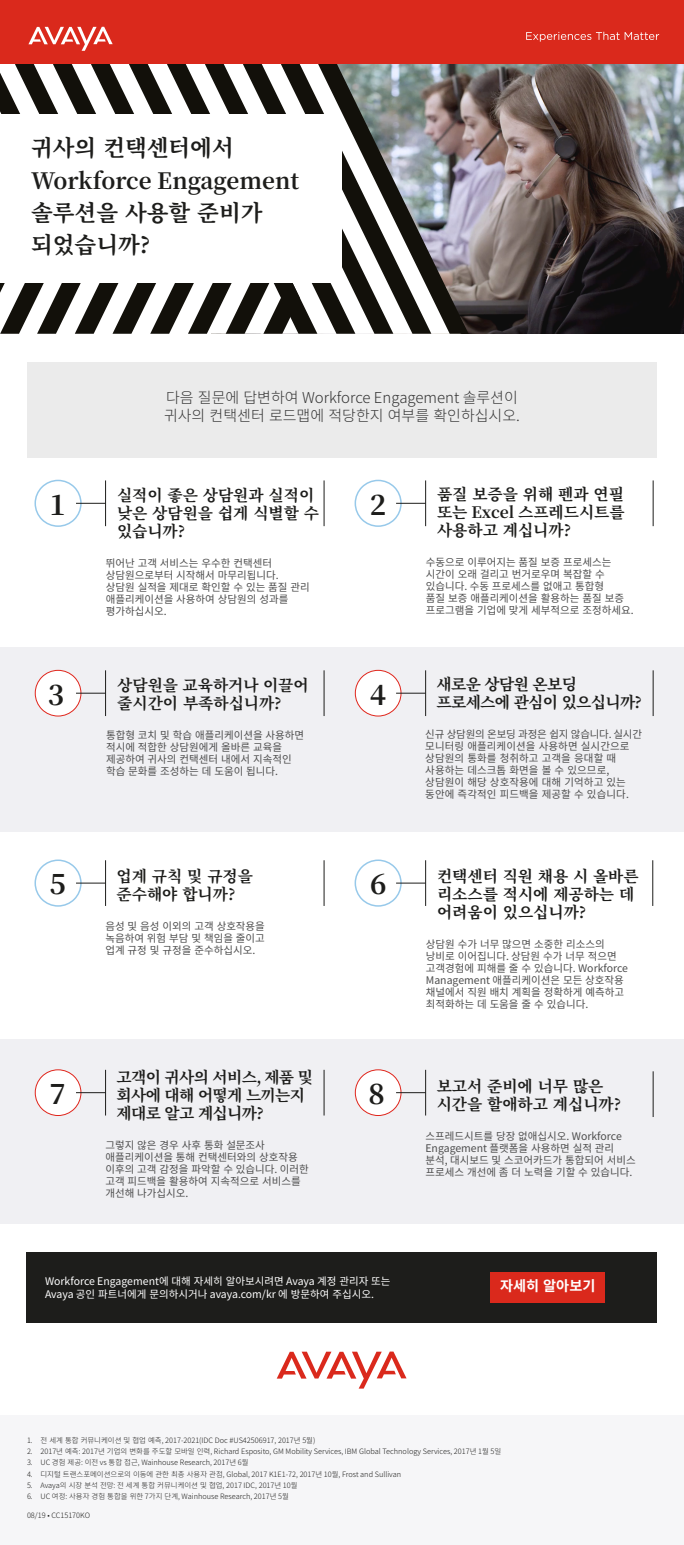
<style>
.page{position:relative;width:684px;height:1545px;background:#fff}
.page>*{position:absolute;margin:0;border:0;box-sizing:border-box;transform-origin:0 0}
.t1{font:700 28.05px "Noto Serif CJ Kkr";color:#1d1d1b}
.t2{font:700 22.5px/32.2px "Noto Serif CJ Kkr";color:#1d1d1b}
.t3{font:700 15.75px/18px "Noto Serif CJ Kkr";color:#1d1d1b}
.t4{font:700 15.75px/18px "Noto Serif CJ Kkr";letter-spacing:-.04em;color:#1d1d1b}
.t5{font:300 15px/18px "Noto Sans CJ Kkr";color:#333}
.t6{font:700 14.17px "Noto Sans CJ Kkr";color:#fff}
.t7{font:10.5px/12px "Noto Sans CJ Kkr";color:#4d4d4d}
.t8{font:10.5px/12.8px "Noto Sans CJ Kkr";color:#fff}
.t9{font:300 7.43px "Noto Sans CJ Kkr";color:#1d1d1b}
</style>
<div class="page">
<div style="left:26px;top:1252px;width:631px;height:70px;background:#1d1d1b"></div>
<div style="left:27px;top:362px;width:630px;height:96px;background:#ebebeb"></div>
<svg style="left:277px;top:1352px;width:130px;height:37px"></svg>
<img style="left:469px;top:63px;width:215px;height:271px">
<svg style="left:0;top:63px;width:469px;height:271px"></svg>
<div style="left:0;top:115px;width:342px;height:168px;background:#fff"></div>
<div style="left:0;top:0;width:684px;height:63px;background:#da291c"></div>
<svg style="left:28px;top:27px;width:85px;height:24px"></svg>
<svg style="left:526px;top:32px;width:133px;height:10px"></svg>
<svg style="left:34px;top:479px;width:48px;height:48px"></svg>
<hr style="left:105px;top:480px;width:1px;height:46px;background:#1d1d1b">
<hr style="left:76px;top:503px;width:30px;height:1px;background:#1d1d1b">
<hr style="left:324px;top:480px;width:1px;height:46px;background:#1d1d1b">
<svg style="left:354px;top:479px;width:49px;height:48px"></svg>
<hr style="left:425px;top:480px;width:1px;height:46px;background:#1d1d1b">
<hr style="left:396px;top:503px;width:30px;height:1px;background:#1d1d1b">
<hr style="left:653px;top:480px;width:1px;height:46px;background:#1d1d1b">
<svg style="left:34px;top:859px;width:48px;height:48px"></svg>
<hr style="left:105px;top:860px;width:1px;height:46px;background:#1d1d1b">
<hr style="left:76px;top:883px;width:30px;height:1px;background:#1d1d1b">
<hr style="left:324px;top:860px;width:1px;height:46px;background:#1d1d1b">
<svg style="left:354px;top:859px;width:49px;height:48px"></svg>
<hr style="left:425px;top:860px;width:1px;height:46px;background:#1d1d1b">
<hr style="left:396px;top:883px;width:30px;height:1px;background:#1d1d1b">
<hr style="left:653px;top:860px;width:1px;height:46px;background:#1d1d1b">
<div style="left:0;top:648px;width:684px;height:184px;background:#f0f0f3"></div>
<svg style="left:35px;top:670px;width:46px;height:46px"></svg>
<hr style="left:105px;top:670px;width:1px;height:46px;background:#1d1d1b">
<hr style="left:324px;top:670px;width:1px;height:46px;background:#1d1d1b">
<hr style="left:76px;top:693px;width:30px;height:1px;background:#1d1d1b">
<svg style="left:355px;top:670px;width:46px;height:46px"></svg>
<hr style="left:425px;top:670px;width:1px;height:46px;background:#1d1d1b">
<hr style="left:653px;top:670px;width:1px;height:46px;background:#1d1d1b">
<hr style="left:396px;top:693px;width:30px;height:1px;background:#1d1d1b">
<div style="left:0;top:1039px;width:684px;height:185px;background:#f0f0f3"></div>
<svg style="left:35px;top:1069px;width:46px;height:47px"></svg>
<hr style="left:105px;top:1070px;width:1px;height:46px;background:#1d1d1b">
<hr style="left:324px;top:1070px;width:1px;height:46px;background:#1d1d1b">
<hr style="left:76px;top:1092px;width:30px;height:1px;background:#1d1d1b">
<svg style="left:355px;top:1069px;width:46px;height:47px"></svg>
<hr style="left:425px;top:1070px;width:1px;height:46px;background:#1d1d1b">
<hr style="left:653px;top:1071px;width:1px;height:46px;background:#1d1d1b">
<hr style="left:396px;top:1092px;width:30px;height:1px;background:#1d1d1b">
<div style="left:491px;top:1272px;width:114px;height:30px;background:#da291c"></div>
<div style="left:0;top:1415px;width:684px;height:130px;background:#f6f6f8"></div>
<h2 class="t2" style="left:31px;top:132px;width:269px">귀사의 컨택센터에서<br>Workforce Engagement 솔루션을 사용할 준비가 되었습니까?</h2>
<h3 class="t5" style="left:164px;top:389px;width:357px">다음 질문에 답변하여 Workforce Engagement 솔루션이 귀사의 컨택센터 로드맵에 적당한지 여부를 확인하십시오.</h3>
<h3 class="t3" style="left:117px;top:486px;width:204px">실적이 좋은 상담원과 실적이 낮은 상담원을 쉽게 식별할 수 있습니까?</h3>
<p class="t7" style="left:106px;top:557px;width:206px">뛰어난 고객 서비스는 우수한 컨택센터 상담원으로부터 시작해서 마무리됩니다. 상담원 실적을 제대로 확인할 수 있는 품질 관리 애플리케이션을 사용하여 상담원의 성과를 평가하십시오.</p>
<h1 class="t1" style="left:50px;top:489px;width:18px">1</h1>
<h1 class="t1" style="left:370px;top:489px;width:18px">2</h1>
<h3 class="t3" style="left:437px;top:486px;width:189px;text-align:justify">품질 보증을 위해 펜과 연필 또는 Excel 스프레드시트를 사용하고 계십니까?</h3>
<p class="t7" style="left:426px;top:556px;width:209px">수동으로 이루어지는 품질 보증 프로세스는 시간이 오래 걸리고 번거로우며 복잡할 수 있습니다. 수동 프로세스를 없애고 통합형<br>품질 보증 애플리케이션을 활용하는 품질 보증 프로그램을 기업에 맞게 세부적으로 조정하세요.</p>
<h1 class="t1" style="left:48px;top:679px;width:18px">3</h1>
<h3 class="t3" style="left:117px;top:676px;width:193px">상담원을 교육하거나 이끌어 줄시간이 부족하십니까?</h3>
<p class="t7" style="left:106px;top:729px;width:200px">통합형 코치 및 학습 애플리케이션을 사용하면 적시에 적합한 상담원에게 올바른 교육을 제공하여 귀사의 컨택센터 내에서 지속적인 학습 문화를 조성하는 데 도움이 됩니다.</p>
<h1 class="t1" style="left:370px;top:679px;width:18px">4</h1>
<h3 class="t4" style="left:436px;top:675px;width:207px">새로운 상담원 온보딩 프로세스에 관심이 있으십니까?</h3>
<p class="t7" style="left:425px;top:728px;width:218px">신규 상담원의 온보딩 과정은 쉽지 않습니다. 실시간 모니터링 애플리케이션을 사용하면 실시간으로 상담원의 통화를 청취하고 고객을 응대할 때 사용하는 데스크톱 화면을 볼 수 있으므로, 상담원이 해당 상호작용에 대해 기억하고 있는 동안에 즉각적인 피드백을 제공할 수 있습니다.</p>
<h3 class="t3" style="left:117px;top:868px;width:138px">업계 규칙 및 규정을 준수해야 합니까?</h3>
<p class="t7" style="left:105px;top:921px;width:161px;text-align:justify">음성 및 음성 이외의 고객 상호작용을 녹음하여 위험 부담 및 책임을 줄이고 업계 규정 및 규정을 준수하십시오.</p>
<h1 class="t1" style="left:50px;top:868px;width:18px">5</h1>
<h1 class="t1" style="left:370px;top:868px;width:18px">6</h1>
<h3 class="t3" style="left:437px;top:868px;width:203px">컨택센터 직원 채용 시 올바른 리소스를 적시에 제공하는 데 어려움이 있으십니까?</h3>
<p class="t7" style="left:426px;top:938px;width:204px">상담원 수가 너무 많으면 소중한 리소스의 낭비로 이어집니다. 상담원 수가 너무 적으면 고객경험에 피해를 줄 수 있습니다. Workforce<br>Management 애플리케이션은 모든 상호작용 채널에서 직원 배치 계획을 정확하게 예측하고 최적화하는 데 도움을 줄 수 있습니다.</p>
<h1 class="t1" style="left:50px;top:1078px;width:18px">7</h1>
<h3 class="t4" style="left:117px;top:1068px;width:198px">고객이 귀사의 서비스, 제품 및 회사에 대해 어떻게 느끼는지 제대로 알고 계십니까?</h3>
<p class="t7" style="left:105px;top:1139px;width:205px">그렇지 않은 경우 사후 통화 설문조사 애플리케이션을 통해 컨택센터와의 상호작용 이후의 고객 감정을 파악할 수 있습니다. 이러한 고객 피드백을 활용하여 지속적으로 서비스를 개선해 나가십시오.</p>
<h1 class="t1" style="left:369px;top:1078px;width:18px">8</h1>
<h3 class="t3" style="left:437px;top:1077px;width:186px">보고서 준비에 너무 많은 시간을 할애하고 계십니까?</h3>
<p class="t7" style="left:425px;top:1130px;width:212px">스프레드시트를 당장 없애십시오. Workforce<br>Engagement 플랫폼을 사용하면 실적 관리 분석, 대시보드 및 스코어카드가 통합되어 서비스 프로세스 개선에 좀 더 노력을 기할 수 있습니다.</p>
<p class="t8" style="left:45px;top:1275px;width:347px">Workforce Engagement에 대해 자세히 알아보시려면 Avaya 계정 관리자 또는<br>Avaya 공인 파트너에게 문의하시거나 avaya.com/kr 에 방문하여 주십시오.</p>
<h3 class="t6" style="left:500px;top:1278px;width:97px">자세히 알아보기</h3>
<p class="t9" style="left:27px;top:1436px;width:290px">1. 전 세계 통합 커뮤니케이션 및 협업 예측, 2017-2021(IDC Doc #US42506917, 2017년 5월)</p>
<p class="t9" style="left:27px;top:1447px;width:476px">2. 2017년 예측: 2017년 기업의 변화를 주도할 모바일 인력, Richard Esposito, GM Mobility Services, IBM Global Technology Services, 2017년 1월 5일</p>
<p class="t9" style="left:27px;top:1459px;width:223px">3. UC 경험 제공: 이전 vs 통합 접근, Wainhouse Research, 2017년 6월</p>
<p class="t9" style="left:27px;top:1470px;width:376px">4. 디지털 트랜스포메이션으로의 이동에 관한 최종 사용자 관점, Global, 2017 K1E1-72, 2017년 10월, Frost and Sullivan</p>
<p class="t9" style="left:27px;top:1481px;width:272px">5. Avaya의 시장 분석 전망: 전 세계 통합 커뮤니케이션 및 협업, 2017 IDC, 2017년 10월</p>
<p class="t9" style="left:27px;top:1492px;width:263px">6. UC 여정: 사용자 경험 통합을 위한 7가지 단계, Wainhouse Research, 2017년 5월</p>
<p class="t9" style="left:27px;top:1511px;width:65px">08/19 • CC15170KO</p>
</div>
